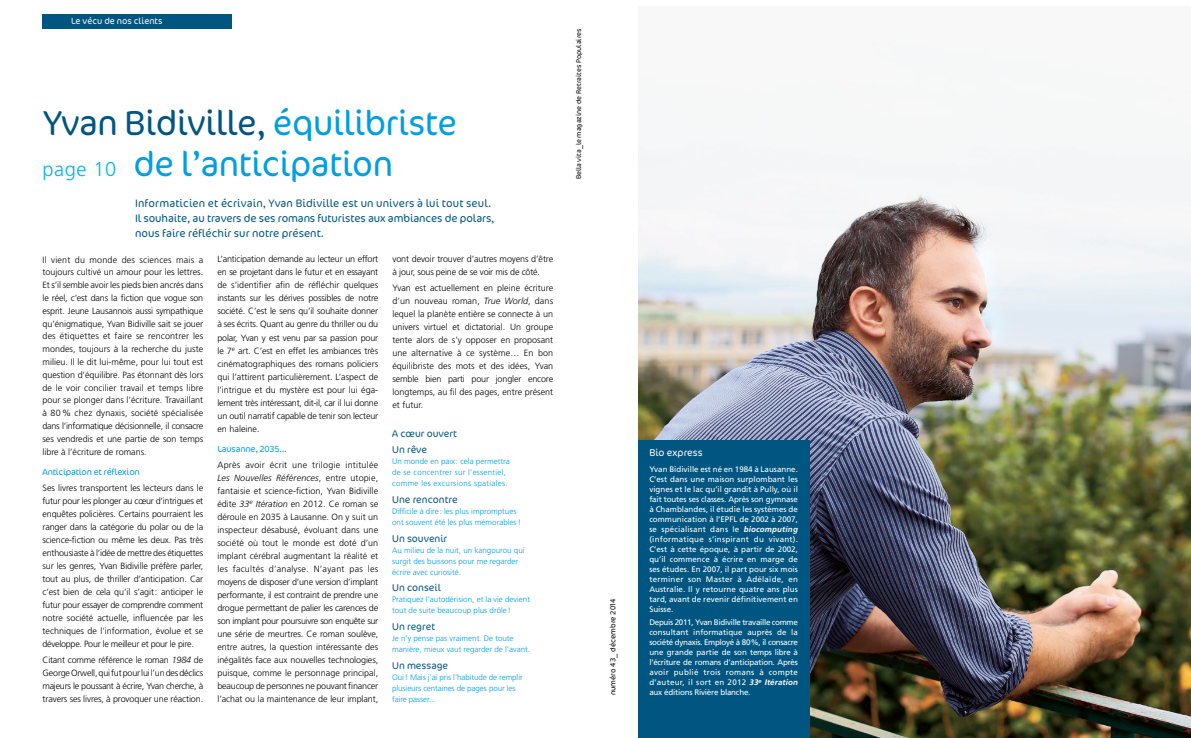
<style>
.page{position:relative;width:1191px;height:738px;background:#fff}
.page>*{position:absolute;margin:0;border:0;box-sizing:border-box;transform-origin:0 0}
.t1{font:300 35px/40.5px "Cocon";letter-spacing:-.015em;color:#009ee3}
.t2{font:300 20px "Frutiger";letter-spacing:.03em;color:#00b5ed}
.t3{font:300 11px/15px "Cocon";color:#005680}
.t4{font:300 10px/16.7px "Cocon";color:#005680}
.t5{font:300 10px "Cocon";color:#fff}
.t6{font:300 9px/13px "Frutiger";letter-spacing:-.01em;color:#000;text-align:justify}
.t7{font:300 9px "Cocon";letter-spacing:-.02em;color:#009ee3}
.t8{font:300 9px "Cocon";color:#fff}
.t9{font:8px/10px "Frutiger";color:#fff;text-align:justify}
.t10{font:300 8px/11px "Frutiger";color:#009ee3}
.t11{font:300 8px/11px "Frutiger";letter-spacing:.03em;color:#009ee3}
.t12{font:300 7.5px "Cocon";letter-spacing:.005em;color:#000}
.t13{font:300 7px "Cocon";letter-spacing:.005em;color:#000}
.s1{color:#005680}
.s2{font-style:italic}
.s3{font-weight:700;font-style:italic}
</style>
<div class="page">
<img style="left:638px;top:104px;width:553px;height:633px">
<div style="left:638px;top:440px;width:171px;height:297px;background:#005680"></div>
<div style="left:43px;top:14px;width:189px;height:14px;background:#005680"></div>
<p class="t8" style="left:71px;top:16px;width:93px">Le vécu de nos clients</p>
<h1 class="t1" style="left:133px;top:104px;width:325px;text-indent:-91px"><span class="s1">Yvan Bidiville,</span> équilibriste de l’anticipation</h1>
<h2 class="t2" style="left:43px;top:158px;width:75px">page 10</h2>
<p class="t3" style="left:135px;top:196px;width:361px">Informaticien et écrivain, Yvan Bidiville est un univers à lui tout seul.<br>Il souhaite, au travers de ses romans futuristes aux ambiances de polars, nous faire réfléchir sur notre présent.</p>
<p class="t6" style="left:43px;top:253px;width:162px">Il vient du monde des sciences mais a toujours cultivé un amour pour les lettres.<br>Et s’il semble avoir les pieds bien ancrés dans le réel, c’est dans la fiction que vogue son esprit. Jeune Lausannois aussi sympathique qu’énigmatique, Yvan Bidiville sait se jouer des étiquettes et faire se rencontrer les mondes, toujours à la recherche du juste milieu. Il le dit lui-même, pour lui tout est question d’équilibre. Pas étonnant dès lors de le voir concilier travail et temps libre pour se plonger dans l’écriture. Travaillant à 80% chez dynaxis, société spécialisée dans l’informatique décisionnelle, il consacre ses vendredis et une partie de son temps libre à l’écriture de romans.</p>
<p class="t7" style="left:43px;top:466px;width:99px">Anticipation et réflexion</p>
<p class="t6" style="left:43px;top:481px;width:162px">Ses livres transportent les lecteurs dans le futur pour les plonger au cœur d’intrigues et enquêtes policières. Certains pourraient les ranger dans la catégorie du polar ou de la science-fiction ou même les deux. Pas très enthousiaste à l’idée de mettre des étiquettes sur les genres, Yvan Bidiville préfère parler, tout au plus, de thriller d’anticipation. Car c’est bien de cela qu’il s’agit: anticiper le futur pour essayer de comprendre comment notre société actuelle, influencée par les techniques de l’information, évolue et se développe. Pour le meilleur et pour le pire.</p>
<p class="t6" style="left:43px;top:653px;width:162px">Citant comme référence le roman <span class="s2">1984</span> de George Orwell, qui fut pour lui l’un des déclics majeurs le poussant à écrire, Yvan cherche, à travers ses livres, à provoquer une réaction.</p>
<p class="t6" style="left:217px;top:252px;width:162px">L’anticipation demande au lecteur un effort en se projetant dans le futur et en essayant de s’identifier afin de réfléchir quelques instants sur les dérives possibles de notre société. C’est le sens qu’il souhaite donner à ses écrits. Quant au genre du thriller ou du polar, Yvan y est venu par sa passion pour le 7<sup>e</sup> art. C’est en effet les ambiances très cinématographiques des romans policiers qui l’attirent particulièrement. L’aspect de l’intrigue et du mystère est pour lui éga&shy;lement très intéressant, dit-il, car il lui donne un outil narratif capable de tenir son lecteur en haleine.</p>
<p class="t7" style="left:217px;top:443px;width:71px">Lausanne, 2035…</p>
<p class="t6" style="left:217px;top:458px;width:162px">Après avoir écrit une trilogie intitulée <span class="s2">Les Nouvelles Références</span>, entre utopie, fantaisie et science-fiction, Yvan Bidiville édite <span class="s2">33</span><sup>e</sup> <span class="s2">Itération</span> en 2012. Ce roman se déroule en 2035 à Lausanne. On y suit un inspecteur désabusé, évoluant dans une société où tout le monde est doté d’un implant cérébral augmentant la réalité et les facultés d’analyse. N’ayant pas les moyens de disposer d’une version d’implant performante, il est contraint de prendre une drogue permettant de palier les carences de son implant pour poursuivre son enquête sur une série de meurtres. Ce roman soulève, entre autres, la question intéressante des inégalités face aux nouvelles technologies, puisque, comme le personnage principal, beaucoup de personnes ne pouvant financer l’achat ou la maintenance de leur implant,</p>
<p class="t6" style="left:392px;top:252px;width:162px">vont devoir trouver d’autres moyens d’être à jour, sous peine de se voir mis de côté.</p>
<p class="t6" style="left:392px;top:281px;width:162px">Yvan est actuellement en pleine écriture d’un nouveau roman, <span class="s2">True World</span>, dans lequel la planète entière se connecte à un univers virtuel et dictatorial. Un groupe tente alors de s’y opposer en proposant une alternative à ce système… En bon équilibriste des mots et des idées, Yvan semble bien parti pour jongler encore longtemps, au fil des pages, entre présent et futur.</p>
<p class="t4" style="left:392px;top:424px;width:66px">A cœur ouvert<br>Un rêve</p>
<p class="t11" style="left:392px;top:455px;width:119px">Un monde en paix : cela permettra de se concentrer sur l’essentiel, comme les excursions spatiales.</p>
<p class="t4" style="left:392px;top:491px;width:67px">Une rencontre</p>
<p class="t10" style="left:392px;top:505px;width:130px">Difficile à dire: les plus impromptues ont souvent été les plus mémorables!</p>
<p class="t4" style="left:392px;top:529px;width:57px">Un souvenir</p>
<p class="t10" style="left:392px;top:544px;width:134px">Au milieu de la nuit, un kangourou qui surgit des buissons pour me regarder écrire avec curiosité.</p>
<p class="t4" style="left:392px;top:579px;width:50px">Un conseil</p>
<p class="t10" style="left:392px;top:593px;width:139px">Pratiquez l’autodérision, et la vie devient tout de suite beaucoup plus drôle !</p>
<p class="t4" style="left:392px;top:618px;width:44px">Un regret</p>
<p class="t10" style="left:392px;top:632px;width:139px">Je n’y pense pas vraiment. De toute manière, mieux vaut regarder de l’avant.</p>
<p class="t4" style="left:392px;top:656px;width:57px">Un message</p>
<p class="t10" style="left:392px;top:671px;width:132px">Oui! Mais j’ai pris l’habitude de remplir plusieurs centaines de pages pour les faire passer...</p>
<p class="t13" style="left:575px;top:179px;width:152px;rotate:-90deg">Bella vita_le magazine de Retraites Populaires</p>
<p class="t12" style="left:608px;top:694px;width:98px;rotate:-90deg">numéro 43_ décembre 2014</p>
<p class="t5" style="left:649px;top:447px;width:55px">Bio express</p>
<p class="t9" style="left:649px;top:464px;width:150px">Yvan Bidiville est né en 1984 à Lausanne.<br>C’est dans une maison surplombant les vignes et le lac qu’il grandit à Pully, où il fait toutes ses classes. Après son gymnase à Chamblandes, il étudie les systèmes de communication à l’EPFL de 2002 à 2007, se spécialisant dans le <span class="s3">biocomputing </span>(informatique s’inspirant du vivant).<br>C’est à cette époque, à partir de 2002, qu’il commence à écrire en marge de ses études. En 2007, il part pour six mois terminer son Master à Adélaïde, en Australie. Il y retourne quatre ans plus tard, avant de revenir définitivement en Suisse.</p>
<p class="t9" style="left:649px;top:616px;width:150px">Depuis 2011, Yvan Bidiville travaille comme consultant informatique auprès de la société dynaxis. Employé à 80%, il consacre une grande partie de son temps libre à l’écriture de romans d’anticipation. Après avoir publié trois romans à compte d’auteur, il sort en 2012 <span class="s3">33</span><sup>e</sup> <span class="s3">Itération </span>aux éditions Rivière blanche.</p>
</div>
